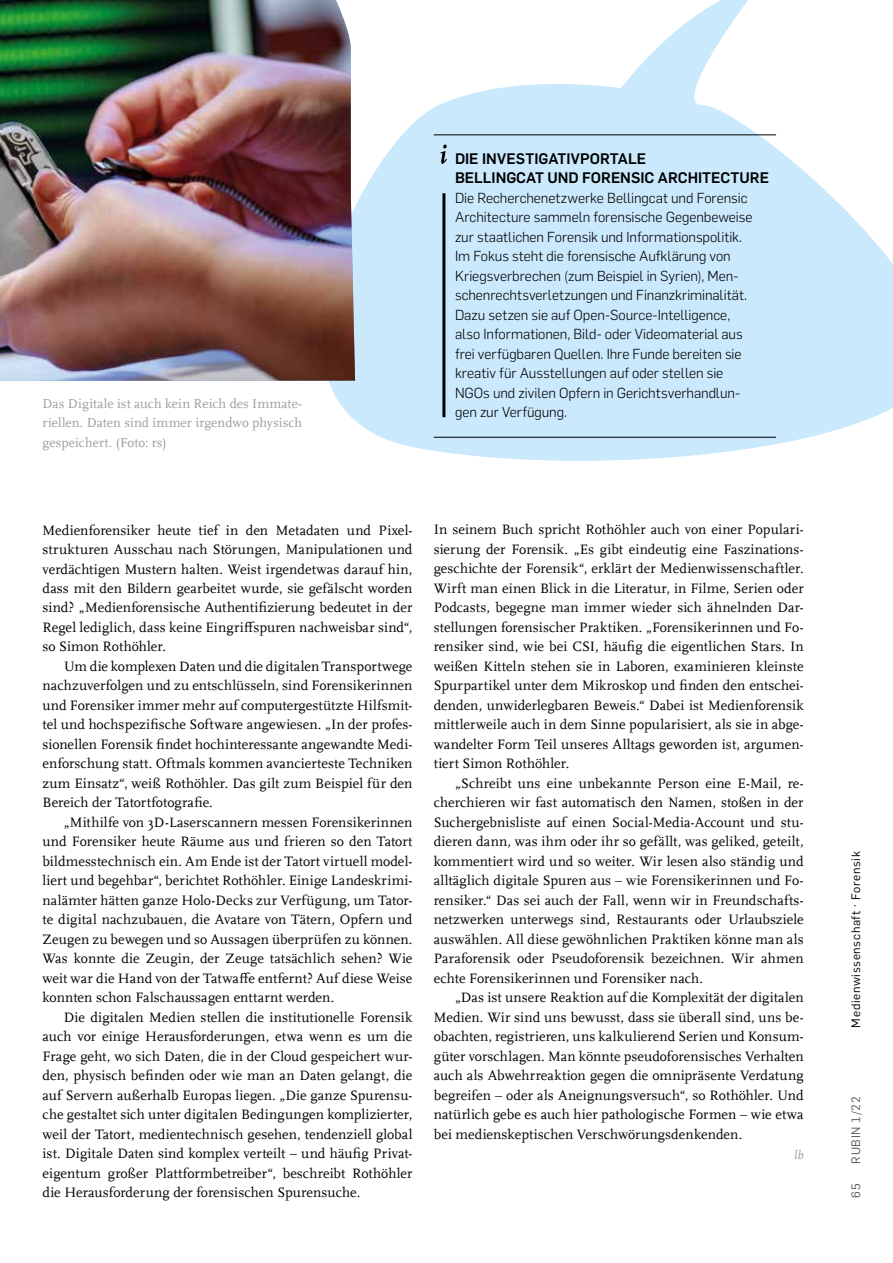
<style>
.page{position:relative;width:893px;height:1263px;background:#fff}
.page>*{position:absolute;margin:0;border:0;box-sizing:border-box;transform-origin:0 0}
.t1{font:700 15px/19.5px "Rub Flama";color:#000}
.t2{font:14.25px/19.5px "RUB Scala MZ";letter-spacing:.005em;color:#000;text-align:justify}
.t3{font:300 14.25px/19.5px "Rub Flama";letter-spacing:-.005em;color:#000}
.t4{font:13.5px/19.5px "RUB Scala MZ";letter-spacing:.005em;color:#9d9d9c;text-align:justify}
.t5{font:italic 12.75px "RUB Scala MZ";color:#9d9d9c}
.t6{font:12px "Rub Flama";letter-spacing:.055em;color:#000}
.t7{font:12px "Rub Flama";letter-spacing:.055em;color:#575756}
</style>
<div class="page">
<svg style="left:328px;top:0;width:565px;height:461px;fill:#cbe9fc"></svg>
<img style="left:0;top:0;width:355px;height:381px">
<hr style="left:434px;top:135px;width:342px;height:1px;background:#000">
<hr style="left:442px;top:193px;width:3px;height:224px;background:#000">
<hr style="left:434px;top:437px;width:342px;height:1px;background:#000">
<svg style="left:440px;top:145px;width:7px;height:19px"></svg>
<p class="t4" style="left:43px;top:393px;width:261px">Das Digitale ist auch kein Reich des Immate&shy;riellen. Daten sind immer irgendwo physisch gespeichert. (Foto: rs)</p>
<p class="t1" style="left:455px;top:148px;width:316px">DIE INVESTIGATIVPORTALE<br>BELLINGCAT UND FORENSIC ARCHITECTURE</p>
<p class="t3" style="left:455px;top:187px;width:299px">Die Recherchenetzwerke Bellingcat und Forensic Architecture sammeln forensische Gegenbeweise zur staatlichen Forensik und Informationspolitik.<br>Im Fokus steht die forensische Aufklärung von Kriegsverbrechen (zum Beispiel in Syrien), Men&shy;schenrechtsverletzungen und Finanzkriminalität.<br>Dazu setzen sie auf Open-Source-Intelligence, also Informationen, Bild- oder Videomaterial aus frei verfügbaren Quellen. Ihre Funde bereiten sie kreativ für Ausstellungen auf oder stellen sie NGOs und zivilen Opfern in Gerichtsverhandlun&shy;gen zur Verfügung.</p>
<p class="t2" style="left:43px;top:520px;width:371px">Medienforensiker heute tief in den Metadaten und Pixel&shy;strukturen Ausschau nach Störungen, Manipulationen und verdächtigen Mustern halten. Weist irgendetwas darauf hin, dass mit den Bildern gearbeitet wurde, sie gefälscht worden sind? „Medienforensische Authentifizierung bedeutet in der Regel lediglich, dass keine Eingriffspuren nachweisbar sind“, so Simon Rothöhler.</p>
<p class="t2" style="left:43px;top:656px;width:371px;text-indent:21px">Um die komplexen Daten und die digitalen Transportwege nachzuverfolgen und zu entschlüsseln, sind Forensikerinnen und Forensiker immer mehr auf computergestützte Hilfsmit&shy;tel und hochspezifische Software angewiesen. „In der profes&shy;sionellen Forensik findet hochinteressante angewandte Medi&shy;enforschung statt. Oftmals kommen avancierteste Techniken zum Einsatz“, weiß Rothöhler. Das gilt zum Beispiel für den Bereich der Tatortfotografie.</p>
<p class="t2" style="left:43px;top:812px;width:371px;text-indent:21px">„Mithilfe von 3D-Laserscannern messen Forensikerinnen und Forensiker heute Räume aus und frieren so den Tatort bildmesstechnisch ein. Am Ende ist der Tatort virtuell model&shy;liert und begehbar“, berichtet Rothöhler. Einige Landeskrimi&shy;nalämter hätten ganze Holo-Decks zur Verfügung, um Tator&shy;te digital nachzubauen, die Avatare von Tätern, Opfern und Zeugen zu bewegen und so Aussagen überprüfen zu können.<br>Was konnte die Zeugin, der Zeuge tatsächlich sehen? Wie weit war die Hand von der Tatwaffe entfernt? Auf diese Weise konnten schon Falschaussagen enttarnt werden.</p>
<p class="t2" style="left:43px;top:1007px;width:371px;text-indent:21px">Die digitalen Medien stellen die institutionelle Forensik auch vor einige Herausforderungen, etwa wenn es um die Frage geht, wo sich Daten, die in der Cloud gespeichert wur&shy;den, physisch befinden oder wie man an Daten gelangt, die auf Servern außerhalb Europas liegen. „Die ganze Spurensu&shy;che gestaltet sich unter digitalen Bedingungen komplizierter, weil der Tatort, medientechnisch gesehen, tendenziell global ist. Digitale Daten sind komplex verteilt – und häufig Privat&shy;eigentum großer Plattformbetreiber“, beschreibt Rothöhler die Herausforderung der forensischen Spurensuche.</p>
<p class="t2" style="left:434px;top:519px;width:371px">In seinem Buch spricht Rothöhler auch von einer Populari&shy;sierung der Forensik. „Es gibt eindeutig eine Faszinations&shy;geschichte der Forensik“, erklärt der Medienwissenschaftler.<br>Wirft man einen Blick in die Literatur, in Filme, Serien oder Podcasts, begegne man immer wieder sich ähnelnden Dar&shy;stellungen forensischer Praktiken. „Forensikerinnen und Fo&shy;rensiker sind, wie bei CSI, häufig die eigentlichen Stars. In weißen Kitteln stehen sie in Laboren, examinieren kleinste Spurpartikel unter dem Mikroskop und finden den entschei&shy;denden, unwiderlegbaren Beweis.“ Dabei ist Medienforensik mittlerweile auch in dem Sinne popularisiert, als sie in abge&shy;wandelter Form Teil unseres Alltags geworden ist, argumen&shy;tiert Simon Rothöhler.</p>
<p class="t2" style="left:434px;top:773px;width:371px;text-indent:21px">„Schreibt uns eine unbekannte Person eine E-Mail, re&shy;cherchieren wir fast automatisch den Namen, stoßen in der Suchergebnisliste auf einen Social-Media-Account und stu&shy;dieren dann, was ihm oder ihr so gefällt, was geliked, geteilt, kommentiert wird und so weiter. Wir lesen also ständig und alltäglich digitale Spuren aus – wie Forensikerinnen und Fo&shy;rensiker.“ Das sei auch der Fall, wenn wir in Freundschafts&shy;netzwerken unterwegs sind, Restaurants oder Urlaubsziele auswählen. All diese gewöhnlichen Praktiken könne man als Paraforensik oder Pseudoforensik bezeichnen. Wir ahmen echte Forensikerinnen und Forensiker nach.</p>
<p class="t2" style="left:434px;top:987px;width:371px;text-indent:21px">„Das ist unsere Reaktion auf die Komplexität der digitalen Medien. Wir sind uns bewusst, dass sie überall sind, uns be&shy;obachten, registrieren, uns kalkulierend Serien und Konsum&shy;güter vorschlagen. Man könnte pseudoforensisches Verhalten auch als Abwehrreaktion gegen die omnipräsente Verdatung begreifen – oder als Aneignungsversuch“, so Rothöhler. Und natürlich gebe es auch hier pathologische Formen – wie etwa bei medienskeptischen Verschwörungsdenkenden.</p>
<p class="t5" style="left:794px;top:1146px;width:11px">lb</p>
<p class="t6" style="left:848px;top:1027px;width:178px;rotate:-90deg">Medienwissenschaft · Forensik</p>
<p class="t7" style="left:848px;top:1163px;width:69px;rotate:-90deg">RUBIN 1/22</p>
<p class="t7" style="left:848px;top:1197px;width:16px;rotate:-90deg">65</p>
</div>
